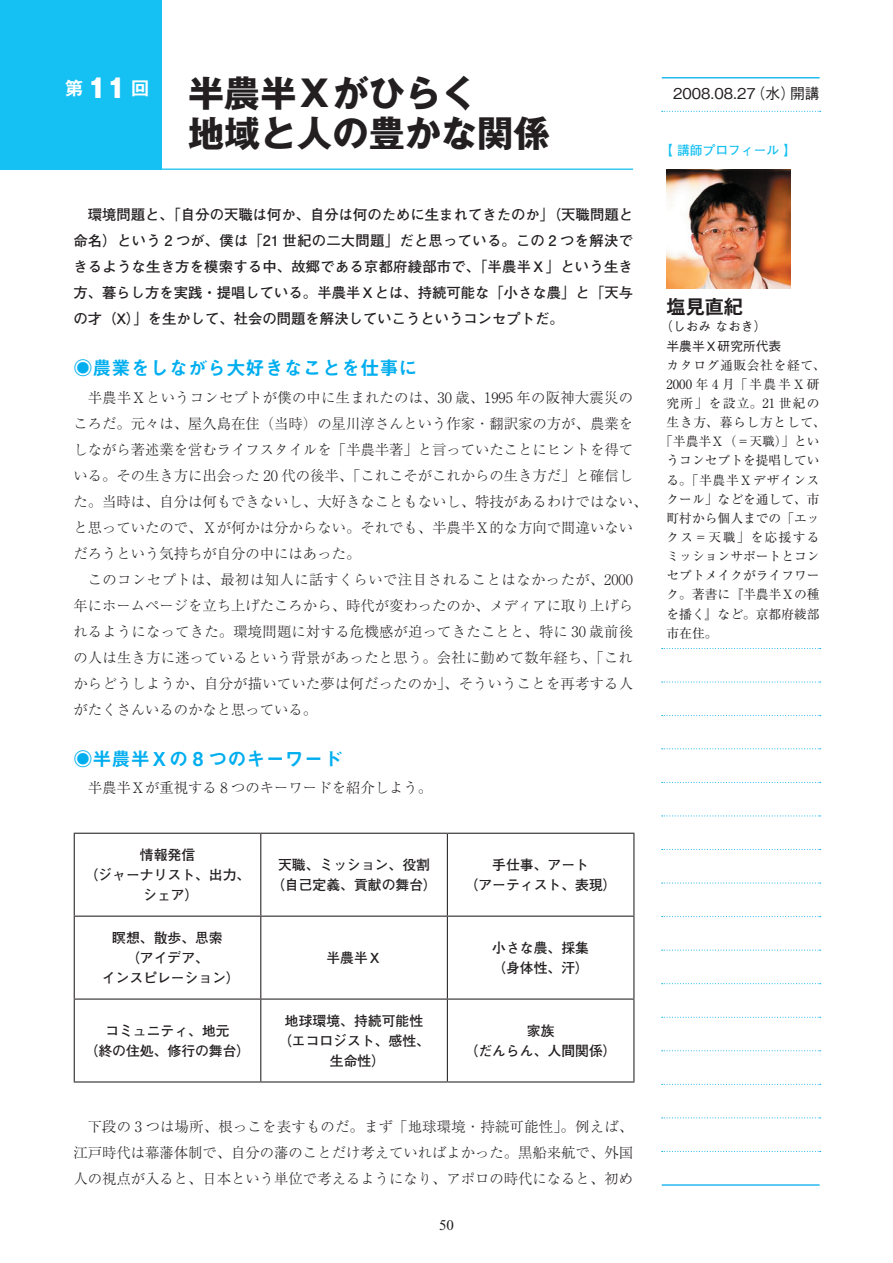
<style>
.page{position:relative;width:893px;height:1263px;background:#fff}
.page>*{position:absolute;margin:0;border:0;box-sizing:border-box;transform-origin:0 0}
.t1{font:700 36.15px "Gothic MB101 Pro";color:#231f20}
.t2{font:19.2px "Midashi Go Pro MB31";color:#00aeef}
.t3{font:700 19.2px "Gothic MB101 Pro De";color:#231f20}
.t4{font:500 14.85px "Gothic BBB Pro";color:#231f20}
.t5{font:14.85px "Times New Roman";color:#231f20}
.t6{font:300 14.4px/26.1px "Ryumin Pro";color:#231f20;text-align:justify}
.t7{font:700 14.4px/26.1px "Futo Go B101 Pro";color:#231f20;text-align:justify}
.t8{font:700 13.8px/20.2px "Futo Go B101 Pro";color:#231f20;text-align:center}
.t9{font:12.75px "Ryumin Pro";color:#231f20}
.t10{font:12.75px "Ryumin Pro";letter-spacing:.055em;color:#231f20}
.t11{font:500 12.75px/19.2px "Gothic BBB Pro";color:#231f20}
.t12{font:12.75px "Ryumin Pro";letter-spacing:.13em;color:#231f20}
.t13{font:12.75px "Ryumin Pro";letter-spacing:.05em;color:#231f20}
.t14{font:12.75px "Ryumin Pro";letter-spacing:.105em;color:#231f20}
.t15{font:12.75px "Ryumin Pro";letter-spacing:.1em;color:#231f20}
.t16{font:700 12.75px "Futo Go B101 Pro";color:#15c0f2}
</style>
<div class="page">
<hr style="left:662px;top:1184px;width:158px;height:2px;background:#00aeef">
<svg style="left:662px;top:1151px;width:159px;height:1px"></svg>
<svg style="left:662px;top:1117px;width:159px;height:1px"></svg>
<svg style="left:662px;top:1084px;width:159px;height:1px"></svg>
<svg style="left:662px;top:1050px;width:159px;height:1px"></svg>
<svg style="left:662px;top:1017px;width:159px;height:1px"></svg>
<svg style="left:662px;top:983px;width:159px;height:1px"></svg>
<svg style="left:662px;top:950px;width:159px;height:1px"></svg>
<svg style="left:662px;top:916px;width:159px;height:1px"></svg>
<svg style="left:662px;top:883px;width:159px;height:1px"></svg>
<svg style="left:662px;top:849px;width:159px;height:1px"></svg>
<svg style="left:662px;top:815px;width:159px;height:1px"></svg>
<svg style="left:662px;top:782px;width:159px;height:1px"></svg>
<svg style="left:662px;top:748px;width:159px;height:1px"></svg>
<svg style="left:662px;top:111px;width:159px;height:1px"></svg>
<hr style="left:662px;top:77px;width:158px;height:1px;background:#00aeef">
<svg style="left:662px;top:715px;width:159px;height:1px"></svg>
<svg style="left:662px;top:682px;width:159px;height:1px"></svg>
<svg style="left:662px;top:648px;width:159px;height:1px"></svg>
<div style="left:0;top:0;width:162px;height:170px;background:#15c0f2"></div>
<hr style="left:48px;top:169px;width:585px;height:1px;background:#15c0f2">
<img style="left:666px;top:170px;width:125px;height:118px">
<hr style="left:260px;top:834px;width:1px;height:82px;background:#231f20">
<hr style="left:447px;top:834px;width:1px;height:82px;background:#231f20">
<hr style="left:74px;top:916px;width:187px;height:1px;background:#231f20">
<hr style="left:261px;top:916px;width:186px;height:1px;background:#231f20">
<hr style="left:260px;top:917px;width:1px;height:81px;background:#231f20">
<hr style="left:447px;top:916px;width:187px;height:1px;background:#231f20">
<hr style="left:447px;top:917px;width:1px;height:81px;background:#231f20">
<hr style="left:74px;top:998px;width:187px;height:1px;background:#231f20">
<hr style="left:261px;top:998px;width:186px;height:1px;background:#231f20">
<hr style="left:260px;top:999px;width:1px;height:82px;background:#231f20">
<hr style="left:447px;top:998px;width:187px;height:1px;background:#231f20">
<hr style="left:447px;top:999px;width:1px;height:82px;background:#231f20">
<hr style="left:74px;top:833px;width:187px;height:1px;background:#231f20">
<hr style="left:74px;top:834px;width:1px;height:82px;background:#231f20">
<hr style="left:261px;top:833px;width:186px;height:1px;background:#231f20">
<hr style="left:447px;top:833px;width:187px;height:1px;background:#231f20">
<hr style="left:633px;top:834px;width:1px;height:82px;background:#231f20">
<hr style="left:74px;top:917px;width:1px;height:81px;background:#231f20">
<hr style="left:633px;top:917px;width:1px;height:81px;background:#231f20">
<hr style="left:74px;top:999px;width:1px;height:82px;background:#231f20">
<hr style="left:633px;top:999px;width:1px;height:82px;background:#231f20">
<hr style="left:74px;top:1081px;width:187px;height:1px;background:#231f20">
<hr style="left:261px;top:1081px;width:186px;height:1px;background:#231f20">
<hr style="left:447px;top:1081px;width:187px;height:1px;background:#231f20">
<h1 class="t1" style="left:65px;top:63px;width:413px"><sup>第</sup> <sup>11</sup> <sup>回</sup> 半農半Ｘがひらく</h1>
<p class="t4" style="left:673px;top:82px;width:148px">2008.08.27（水）開講</p>
<h1 class="t1" style="left:188px;top:103px;width:363px">地域と人の豊かな関係</h1>
<p class="t16" style="left:660px;top:140px;width:138px">【 講師プロフィール 】</p>
<p class="t7" style="left:73px;top:200px;width:561px;text-indent:14px">環境問題と、「自分の天職は何か、自分は何のために生まれてきたのか」（天職問題と命名）という 2 つが、僕は「21 世紀の二大問題」だと思っている。この 2 つを解決できるような生き方を模索する中、故郷である京都府綾部市で、「半農半Ｘ」という生き方、暮らし方を実践・提唱している。半農半Ｘとは、持続可能な「小さな農」と「天与の才（X）」を生かして、社会の問題を解決していこうというコンセプトだ。</p>
<h2 class="t2" style="left:73px;top:353px;width:346px">◉農業をしながら大好きなことを仕事に</h2>
<p class="t6" style="left:73px;top:383px;width:576px;text-align:left;text-indent:14px">半農半Ｘというコンセプトが僕の中に生まれたのは、30 歳、1995 年の阪神大震災のころだ。元々は、屋久島在住（当時）の星川淳さんという作家・翻訳家の方が、農業をしながら著述業を営むライフスタイルを「半農半著」と言っていたことにヒントを得ている。その生き方に出会った 20 代の後半、「これこそがこれからの生き方だ」と確信した。当時は、自分は何もできないし、大好きなこともないし、特技があるわけではない、と思っていたので、Ｘが何かは分からない。それでも、半農半Ｘ的な方向で間違いないだろうという気持ちが自分の中にはあった。</p>
<p class="t6" style="left:73px;top:565px;width:561px;text-indent:14px">このコンセプトは、最初は知人に話すくらいで注目されることはなかったが、2000年にホームページを立ち上げたころから、時代が変わったのか、メディアに取り上げられるようになってきた。環境問題に対する危機感が迫ってきたことと、特に 30 歳前後の人は生き方に迷っているという背景があったと思う。会社に勤めて数年経ち、「これからどうしようか、自分が描いていた夢は何だったのか」、そういうことを再考する人がたくさんいるのかなと思っている。</p>
<h2 class="t2" style="left:73px;top:743px;width:270px">◉半農半Ｘの 8 つのキーワード</h2>
<p class="t6" style="left:88px;top:774px;width:346px">半農半Ｘが重視する 8 つのキーワードを紹介しよう。</p>
<p class="t8" style="left:85px;top:843px;width:167px">情報発信<br>（ジャーナリスト、出力、シェア）</p>
<p class="t8" style="left:271px;top:853px;width:167px">天職、ミッション、役割（自己定義、貢献の舞台）</p>
<p class="t8" style="left:465px;top:853px;width:154px">手仕事、アート<br>（アーティスト、表現）</p>
<p class="t8" style="left:102px;top:925px;width:140px">瞑想、散歩、思索<br>（アイデア、<br>インスピレーション）</p>
<p class="t8" style="left:326px;top:946px;width:57px">半農半Ｘ</p>
<p class="t8" style="left:492px;top:936px;width:98px;text-align:left">小さな農、採集（身体性、汗）</p>
<p class="t8" style="left:85px;top:1018px;width:167px">コミュニティ、地元<br>（終の住処、修行の舞台）</p>
<p class="t8" style="left:278px;top:1008px;width:154px">地球環境、持続可能性（エコロジスト、感性、生命性）</p>
<p class="t8" style="left:465px;top:1018px;width:154px">家族<br>（だんらん、人間関係）</p>
<p class="t6" style="left:73px;top:1112px;width:561px;text-indent:14px">下段の 3 つは場所、根っこを表すものだ。まず「地球環境・持続可能性」。例えば、江戸時代は幕藩体制で、自分の藩のことだけ考えていればよかった。黒船来航で、外国人の視点が入ると、日本という単位で考えるようになり、アポロの時代になると、初め</p>
<p class="t5" style="left:439px;top:1217px;width:16px">50</p>
<h2 class="t3" style="left:666px;top:290px;width:78px">塩見直紀</h2>
<p class="t11" style="left:666px;top:315px;width:116px;text-indent:-6px">（しおみ なおき）半農半Ｘ研究所代表</p>
<p class="t13" style="left:666px;top:355px;width:161px">カタログ通販会社を経て、</p>
<p class="t12" style="left:666px;top:374px;width:155px">2000 年 4 月「半農半Ｘ研</p>
<p class="t14" style="left:666px;top:393px;width:155px">究所」を設立。21 世紀の</p>
<p class="t10" style="left:666px;top:412px;width:161px">生き方、暮らし方として、</p>
<p class="t9" style="left:660px;top:431px;width:161px">「半農半Ｘ（＝天職）」とい</p>
<p class="t9" style="left:666px;top:451px;width:155px">うコンセプトを提唱してい</p>
<p class="t10" style="left:666px;top:470px;width:155px">る。「半農半Ｘデザインス</p>
<p class="t9" style="left:666px;top:489px;width:155px">クール」などを通して、市</p>
<p class="t9" style="left:666px;top:508px;width:155px">町村から個人までの「エッ</p>
<p class="t15" style="left:666px;top:527px;width:155px">クス＝天職」を応援する</p>
<p class="t9" style="left:666px;top:546px;width:155px">ミッションサポートとコン</p>
<p class="t9" style="left:666px;top:565px;width:155px">セプトメイクがライフワー</p>
<p class="t9" style="left:666px;top:585px;width:155px">ク。著書に『半農半Ｘの種</p>
<p class="t9" style="left:666px;top:604px;width:155px">を播く』など。京都府綾部</p>
<p class="t9" style="left:666px;top:623px;width:53px">市在住。</p>
</div>
